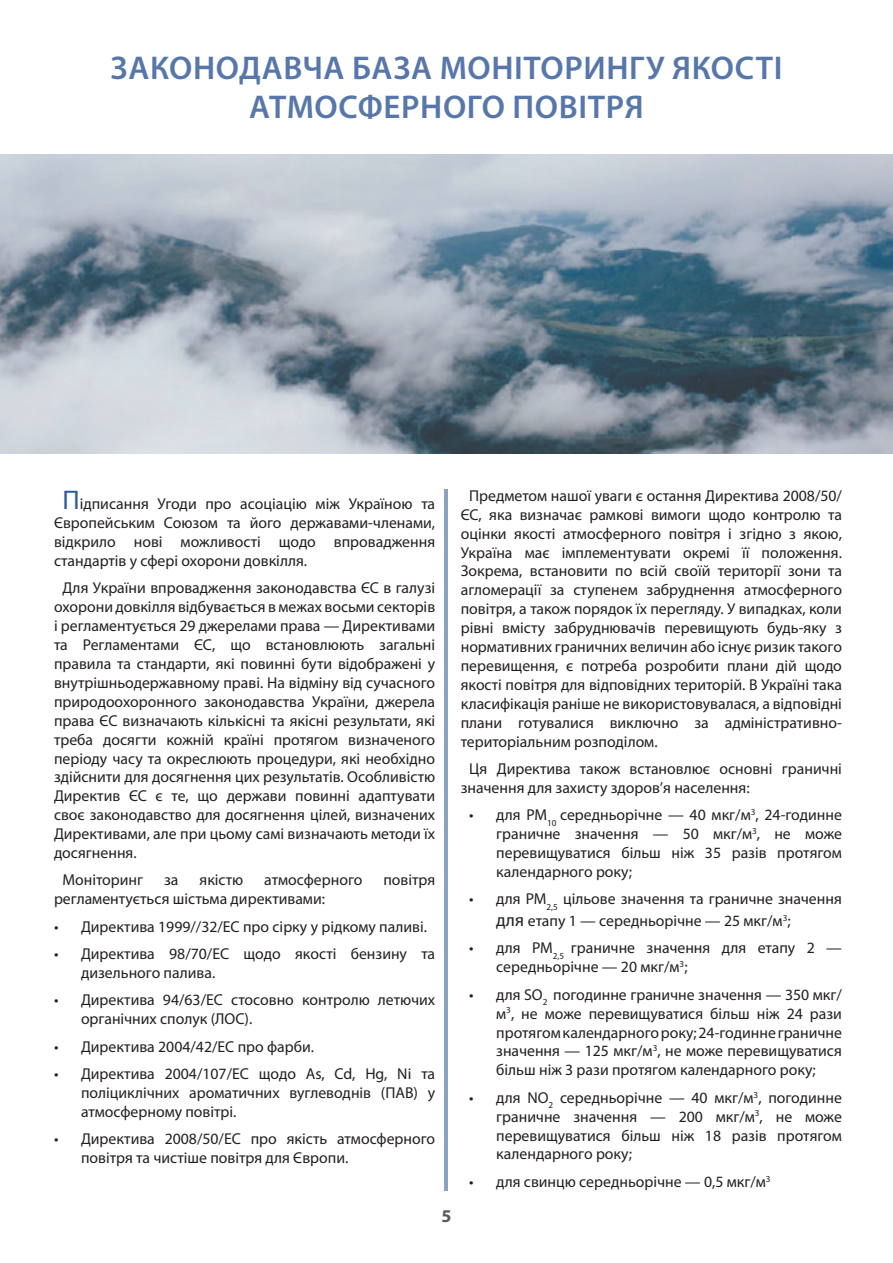
<style>
.page{position:relative;width:893px;height:1263px;background:#fff}
.page>*{position:absolute;margin:0;border:0;box-sizing:border-box;transform-origin:0 0}
.t1{font:600 33px/39.6px "Myriad Pro";letter-spacing:.02em;color:#5777ab;text-align:center}
.t2{font:700 18px "Myriad Pro";color:#57585a}
.t3{font:15.75px/18.9px "Myriad Pro";color:#231f20;text-align:justify}
.s1{font-size:27px;color:#2c5c9d}
.s2{font-size:18px}
</style>
<div class="page">
<hr style="left:445px;top:489px;width:3px;height:702px;background:#8ba2c3">
<img style="left:0;top:154px;width:893px;height:300px">
<h1 class="t1" style="left:111px;top:47px;width:673px">ЗАКОНОДАВЧА БАЗА МОНІТОРИНГУ ЯКОСТІ<br>АТМОСФЕРНОГО ПОВІТРЯ</h1>
<p class="t3" style="left:54px;top:494px;width:383px;text-indent:8px"><span class="s1">П</span>ідписання Угоди про асоціацію між Україною та Європейським Союзом та його державами-членами, відкрило нові можливості щодо впровадження стандартів у сфері охорони довкілля.</p>
<p class="t3" style="left:54px;top:578px;width:383px;text-indent:9px">Для України впровадження законодавства ЄС в галузі охорони довкілля відбувається в межах восьми секторів і регламентується 29 джерелами права — Директивами та Регламентами ЄС, що встановлюють загальні правила та стандарти, які повинні бути відображені у внутрішньодержавному праві. На відміну від сучасного природоохоронного законодавства України, джерела права ЄС визначають кількісні та якісні результати, які треба досягти кожній країні протягом визначеного періоду часу та окреслюють процедури, які необхідно здійснити для досягнення цих результатів. Особливістю Директив ЄС є те, що держави повинні адаптувати своє законодавство для досягнення цілей, визначених Директивами, але при цьому самі визначають методи їх досягнення.</p>
<p class="t3" style="left:63px;top:870px;width:82px">Моніторинг</p>
<p class="t3" style="left:164px;top:870px;width:16px">за</p>
<p class="t3" style="left:200px;top:870px;width:45px">якістю</p>
<p class="t3" style="left:264px;top:870px;width:100px">атмосферного</p>
<p class="t3" style="left:383px;top:870px;width:53px">повітря</p>
<p class="t3" style="left:54px;top:889px;width:272px">регламентується шістьма директивами:</p>
<p class="t3" style="left:54px;top:917px;width:375px">• Директива 1999//32/EC про сірку у рідкому паливі.</p>
<p class="t3" style="left:81px;top:944px;width:356px;text-indent:-27px">• Директива 98/70/EC щодо якості бензину та дизельного палива.</p>
<p class="t3" style="left:81px;top:990px;width:356px;text-indent:-27px">• Директива 94/63/EC стосовно контролю летючих органічних сполук (ЛОС).</p>
<p class="t3" style="left:54px;top:1037px;width:262px">• Директива 2004/42/EC про фарби.</p>
<p class="t3" style="left:81px;top:1064px;width:356px;text-indent:-27px">• Директива 2004/107/EC щодо As, Cd, Hg, Ni та поліциклічних ароматичних вуглеводнів (ПАВ) у атмосферному повітрі.</p>
<p class="t3" style="left:81px;top:1129px;width:356px;text-indent:-27px">• Директива 2008/50/EC про якість атмосферного повітря та чистіше повітря для Європи.</p>
<p class="t2" style="left:441px;top:1205px;width:11px">5</p>
<p class="t3" style="left:461px;top:486px;width:383px;text-indent:9px">Предметом нашої уваги є остання Директива 2008/50/ ЄС, яка визначає рамкові вимоги щодо контролю та оцінки якості атмосферного повітря і згідно з якою, Україна має імплементувати окремі її положення.<br>Зокрема, встановити по всій своїй території зони та агломерації за ступенем забруднення атмосферного повітря, а також порядок їх перегляду. У випадках, коли рівні вмісту забруднювачів перевищують будь-яку з нормативних граничних величин або існує ризик такого перевищення, є потреба розробити плани дій щодо якості повітря для відповідних територій. В Україні така класифікація раніше не використовувалася, а відповідні плани готувалися виключно за адміністративно&shy;територіальним розподілом.</p>
<p class="t3" style="left:461px;top:759px;width:383px;text-indent:9px">Ця Директива також встановлює основні граничні значення для захисту здоров’я населення:</p>
<p class="t3" style="left:496px;top:805px;width:347px;text-indent:-27px">• для PM<sub>10</sub> середньорічне — 40 мкг/м<sup>3</sup>, 24-годинне граничне значення — 50 мкг/м<sup>3</sup>, не може перевищуватися більш ніж 35 разів протягом календарного року;</p>
<p class="t3" style="left:496px;top:888px;width:347px;line-height:21.6px;text-indent:-27px">• для PM<sub>2,5</sub> цільове значення та граничне значення <span class="s2">для</span> етапу 1 — середньорічне — 25 мкг/м<sup>3</sup>;</p>
<p class="t3" style="left:496px;top:938px;width:347px;text-indent:-27px">• для PM<sub>2,5</sub> граничне значення для етапу 2 — середньорічне — 20 мкг/м<sup>3</sup>;</p>
<p class="t3" style="left:496px;top:985px;width:347px;text-indent:-27px">• для SO<sub>2</sub> погодинне граничне значення — 350 мкг/ м<sup>3</sup>, не може перевищуватися більш ніж 24 рази протягом календарного року; 24-годинне граничне значення — 125 мкг/м<sup>3</sup>, не може перевищуватися більш ніж 3 рази протягом календарного року;</p>
<p class="t3" style="left:496px;top:1088px;width:347px;text-indent:-27px">• для NO<sub>2</sub> середньорічне — 40 мкг/м<sup>3</sup>, погодинне граничне значення — 200 мкг/м<sup>3</sup>, не може перевищуватися більш ніж 18 разів протягом календарного року;</p>
<p class="t3" style="left:469px;top:1172px;width:303px">• для свинцю середньорічне — 0,5 мкг/м<sup>3</sup></p>
</div>
